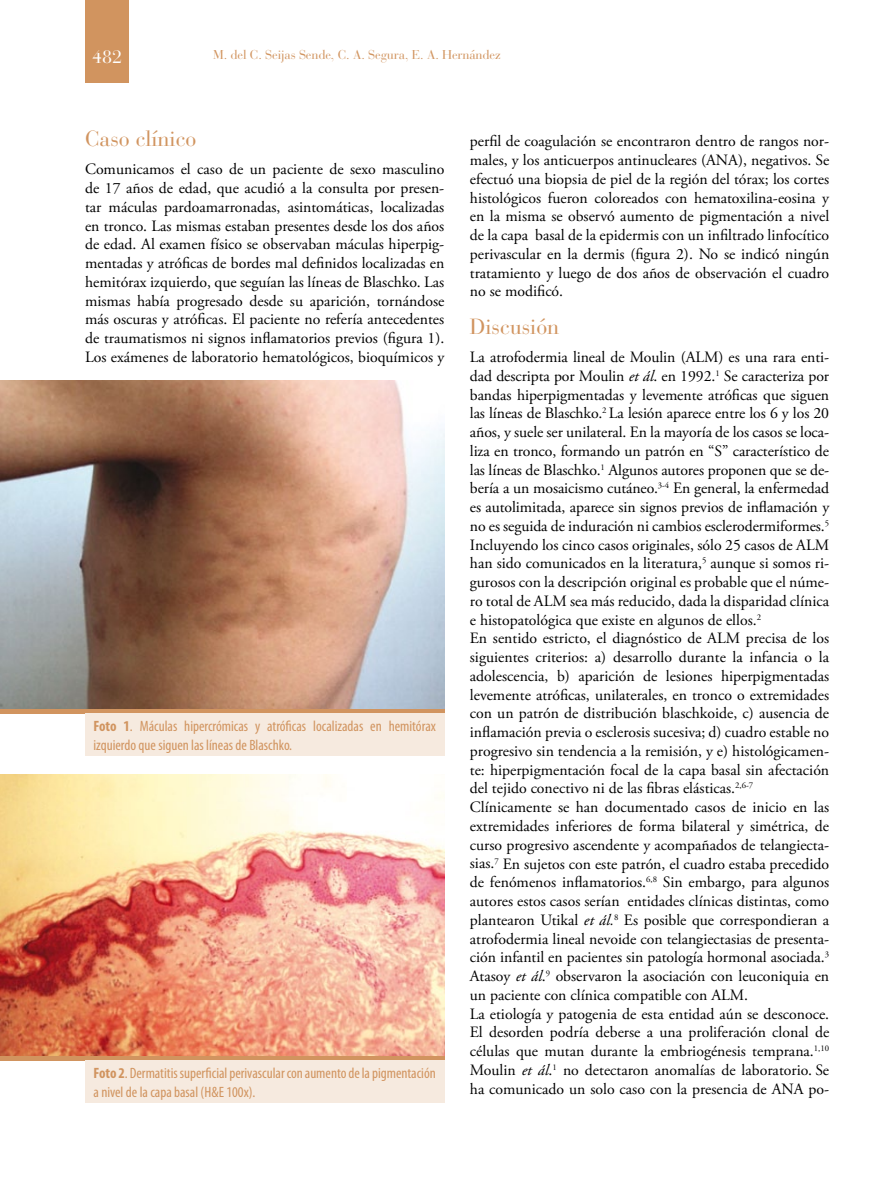
<style>
.page{position:relative;width:893px;height:1191px;background:#fff}
.page>*{position:absolute;margin:0;border:0;box-sizing:border-box;transform-origin:0 0}
.t1{font:21.75px "Bauer Bodoni";color:#d1945f}
.t2{font:18px "Bauer Bodoni";color:#fff}
.t3{font:15.75px/18.8px "Adobe Garamond Pro";color:#000;text-align:justify}
.t4{font:condensed 15px/18.8px "Myriad Pro";color:#d1945f}
.t5{font:12.75px "Bauer Bodoni";letter-spacing:-.01em;color:#d1945f}
.s1{font-weight:700}
.s2{font-family:"Adobe Garamond";font-style:italic}
</style>
<div class="page">
<div style="left:85px;top:0;width:44px;height:82px;background:#d1945f"></div>
<img style="left:0;top:381px;width:444px;height:328px">
<img style="left:0;top:774px;width:444px;height:282px">
<hr style="left:0;top:709px;width:444px;height:4px;background:#d1945f">
<hr style="left:0;top:1056px;width:444px;height:4px;background:#d1945f">
<div style="left:85px;top:713px;width:359px;height:43px;background:#f6eadf"></div>
<div style="left:85px;top:1060px;width:359px;height:43px;background:#f6eadf"></div>
<p class="t2" style="left:92px;top:46px;width:32px">482</p>
<p class="t5" style="left:213px;top:47px;width:289px">M. del C. Seijas Sende, C. A. Segura, E. A. Hernández</p>
<h1 class="t1" style="left:85px;top:126px;width:113px">Caso clínico</h1>
<p class="t3" style="left:85px;top:161px;width:361px">Comunicamos el caso de un paciente de sexo masculino de 17 años de edad, que acudió a la consulta por presen&shy;tar máculas pardoamarronadas, asintomáticas, localizadas en tronco. Las mismas estaban presentes desde los dos años de edad. Al examen físico se observaban máculas hiperpig&shy;mentadas y atróficas de bordes mal definidos localizadas en hemitórax izquierdo, que seguían las líneas de Blaschko. Las mismas había progresado desde su aparición, tornándose más oscuras y atróficas. El paciente no refería antecedentes de traumatismos ni signos inflamatorios previos (figura 1).<br>Los exámenes de laboratorio hematológicos, bioquímicos y</p>
<p class="t4" style="left:94px;top:716px;width:344px"><span class="s1">Foto 1</span>. Máculas hipercrómicas y atróficas localizadas en hemitórax izquierdo que siguen las líneas de Blaschko.</p>
<p class="t4" style="left:94px;top:1063px;width:344px"><span class="s1">Foto 2</span>. Dermatitis superficial perivascular con aumento de la pigmentación a nivel de la capa basal (H&amp;E 100x).</p>
<p class="t3" style="left:470px;top:132px;width:361px">perfil de coagulación se encontraron dentro de rangos nor&shy;males, y los anticuerpos antinucleares (ANA), negativos. Se efectuó una biopsia de piel de la región del tórax; los cortes histológicos fueron coloreados con hematoxilina-eosina y en la misma se observó aumento de pigmentación a nivel de la capa basal de la epidermis con un infiltrado linfocítico perivascular en la dermis (figura 2). No se indicó ningún tratamiento y luego de dos años de observación el cuadro no se modificó.</p>
<h1 class="t1" style="left:470px;top:313px;width:91px">Discusión</h1>
<p class="t3" style="left:470px;top:348px;width:361px;text-align:left">La atrofodermia lineal de Moulin (ALM) es una rara enti&shy;dad descripta por Moulin <span class="s2">et ál</span>. en 1992.<sup>1</sup> Se caracteriza por bandas hiperpigmentadas y levemente atróficas que siguen las líneas de Blaschko.<sup>2</sup> La lesión aparece entre los 6 y los 20 años, y suele ser unilateral. En la mayoría de los casos se loca&shy;liza en tronco, formando un patrón en “S” característico de las líneas de Blaschko.<sup>1</sup> Algunos autores proponen que se de&shy;bería a un mosaicismo cutáneo.<sup>3-4</sup> En general, la enfermedad es autolimitada, aparece sin signos previos de inflamación y no es seguida de induración ni cambios esclerodermiformes.<sup>5<br></sup>Incluyendo los cinco casos originales, sólo 25 casos de ALM han sido comunicados en la literatura,<sup>5</sup> aunque si somos ri&shy;gurosos con la descripción original es probable que el núme&shy;ro total de ALM sea más reducido, dada la disparidad clínica e histopatológica que existe en algunos de ellos.<sup>2<br></sup>En sentido estricto, el diagnóstico de ALM precisa de los siguientes criterios: a) desarrollo durante la infancia o la adolescencia, b) aparición de lesiones hiperpigmentadas levemente atróficas, unilaterales, en tronco o extremidades con un patrón de distribución blaschkoide, c) ausencia de inflamación previa o esclerosis sucesiva; d) cuadro estable no progresivo sin tendencia a la remisión, y e) histológicamen&shy;te: hiperpigmentación focal de la capa basal sin afectación del tejido conectivo ni de las fibras elásticas.<sup>2,6-7<br></sup>Clínicamente se han documentado casos de inicio en las extremidades inferiores de forma bilateral y simétrica, de curso progresivo ascendente y acompañados de telangiecta&shy;sias.<sup>7</sup> En sujetos con este patrón, el cuadro estaba precedido de fenómenos inflamatorios.<sup>6,8</sup> Sin embargo, para algunos autores estos casos serían entidades clínicas distintas, como plantearon Utikal <span class="s2">et ál.</span><sup>8</sup> Es posible que correspondieran a atrofodermia lineal nevoide con telangiectasias de presenta&shy;ción infantil en pacientes sin patología hormonal asociada.<sup>3<br></sup>Atasoy <span class="s2">et ál</span>.<sup>9</sup> observaron la asociación con leuconiquia en un paciente con clínica compatible con ALM.<br>La etiología y patogenia de esta entidad aún se desconoce.<br>El desorden podría deberse a una proliferación clonal de células que mutan durante la embriogénesis temprana.<sup>1,10<br></sup>Moulin <span class="s2">et ál</span>.<sup>1</sup> no detectaron anomalías de laboratorio. Se ha comunicado un solo caso con la presencia de ANA po-</p>
</div>
